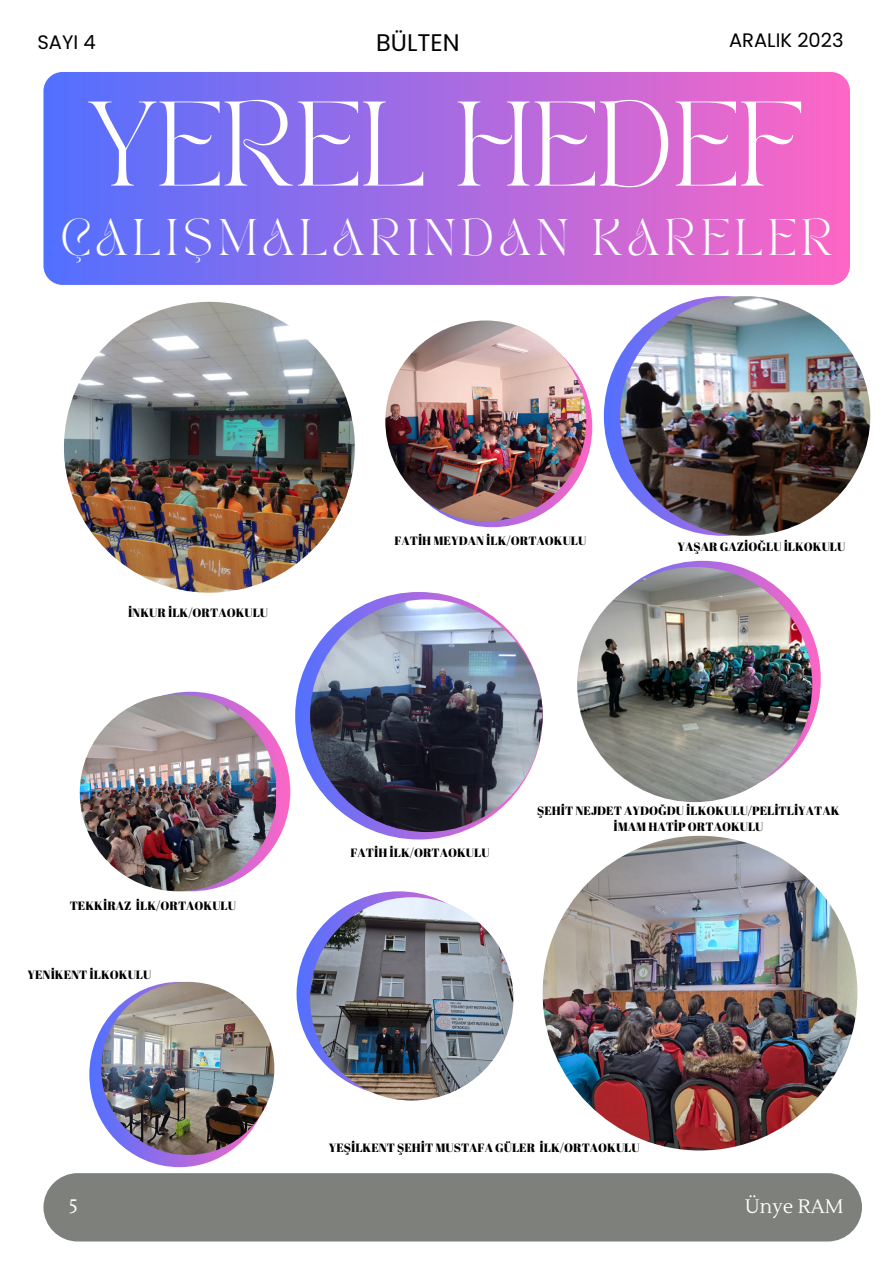
<style>
.page{position:relative;width:893px;height:1264px;background:#fff}
.page>*{position:absolute;margin:0;border:0;box-sizing:border-box;transform-origin:0 0}
.t1{font:84px "TAN PEARL Regular";color:#fff}
.t2{font:36px "TAN PEARL Regular";letter-spacing:.15em;color:#fff}
.t3{font:24px "Poppins";color:#000}
.t4{font:19.5px "Poppins";color:#000}
.t5{font:19.5px "Lustria";color:#fff}
.t6{font:12px/16px "Abril Fatface";color:#000;text-align:center}
</style>
<div class="page">
<div style="left:43px;top:1173px;width:818px;height:68px;background:#7e807b;border-radius:34px"></div>
<img style="left:64px;top:302px;width:291px;height:290px;border-radius:50%">
<img style="left:542px;top:835px;width:315px;height:315px;border-radius:50%">
<div style="left:43px;top:72px;width:806px;height:213px;background:linear-gradient(to right,#5170ff,#fd66c5);border-radius:19px"></div>
<svg style="left:584px;top:561px;width:236px;height:236px;background:#d769ce"></svg>
<svg style="left:295px;top:592px;width:247px;height:247px;background:#7e70ee"></svg>
<svg style="left:91px;top:691px;width:199px;height:200px;background:#df6dcb"></svg>
<svg style="left:296px;top:891px;width:205px;height:204px;background:#7474f4"></svg>
<svg style="left:89px;top:981px;width:180px;height:186px;background:#8171e9"></svg>
<svg style="left:603px;top:296px;width:240px;height:240px;background:#7276f6"></svg>
<img style="left:310px;top:897px;width:203px;height:203px;border-radius:50%">
<img style="left:101px;top:981px;width:173px;height:173px;border-radius:50%">
<img style="left:577px;top:567px;width:235px;height:235px;border-radius:50%">
<img style="left:310px;top:599px;width:232px;height:233px;border-radius:50%">
<img style="left:620px;top:296px;width:250px;height:240px;border-radius:50%">
<img style="left:80px;top:694px;width:196px;height:197px;border-radius:50%">
<svg style="left:392px;top:327px;width:200px;height:200px;background:#d269cc"></svg>
<img style="left:385px;top:320px;width:201px;height:201px;border-radius:50%">
<p class="t4" style="left:37px;top:28px;width:60px">SAYI 4</p>
<p class="t3" style="left:376px;top:26px;width:85px">BÜLTEN</p>
<p class="t4" style="left:729px;top:26px;width:116px">ARALIK 2023</p>
<p class="t1" style="left:88px;top:100px;width:717px">YEREL HEDEF</p>
<p class="t2" style="left:61px;top:218px;width:773px">ÇALIŞMALARINDAN KARELER</p>
<p class="t6" style="left:128px;top:604px;width:141px">İNKUR İLK/ORTAOKULU</p>
<p class="t6" style="left:394px;top:532px;width:193px">FATİH MEYDAN İLK/ORTAOKULU</p>
<p class="t6" style="left:677px;top:538px;width:169px">YAŞAR GAZİOĞLU İLKOKULU</p>
<p class="t6" style="left:70px;top:897px;width:168px">TEKKİRAZ İLK/ORTAOKULU</p>
<p class="t6" style="left:27px;top:966px;width:125px">YENİKENT İLKOKULU</p>
<p class="t5" style="left:69px;top:1194px;width:11px">5</p>
<p class="t6" style="left:350px;top:844px;width:140px">FATİH İLK/ORTAOKULU</p>
<p class="t6" style="left:537px;top:802px;width:304px">ŞEHİT NEJDET AYDOĞDU İLKOKULU/PELİTLİYATAK<br>İMAM HATİP ORTAOKULU</p>
<p class="t6" style="left:329px;top:1139px;width:312px">YEŞİLKENT ŞEHİT MUSTAFA GÜLER İLK/ORTAOKULU</p>
<p class="t5" style="left:744px;top:1194px;width:100px">Ünye RAM</p>
</div>
